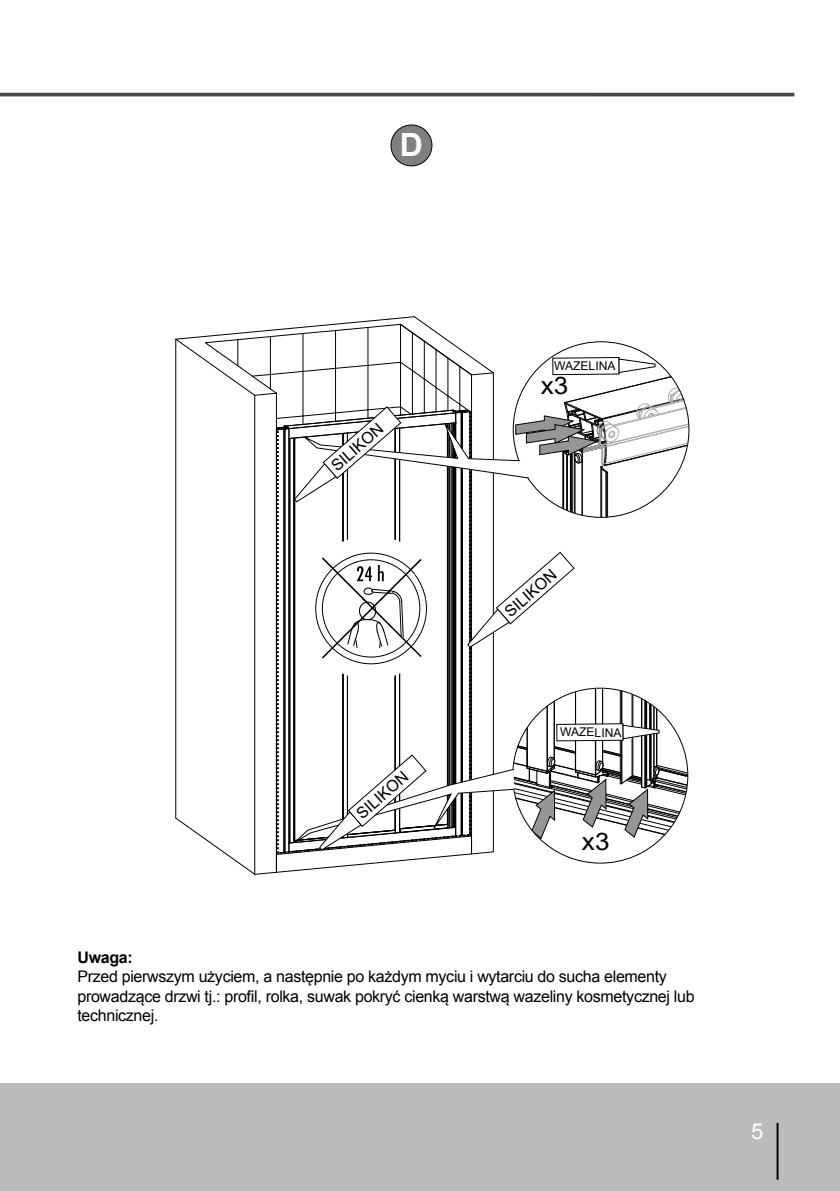
<style>
.page{position:relative;width:840px;height:1191px;background:#fff}
.page>*{position:absolute;margin:0;border:0;box-sizing:border-box;transform-origin:0 0}
.t1{font:700 32px "Arial";color:#fff}
.t2{font:24.2px "Arial";color:#000;scale:1.08 1}
.t3{font:22px "Arial";color:#fff}
.t4{font:16px/19.2px "Arial";letter-spacing:-.02em;color:#000}
.t5{font:700 16px "Arial";letter-spacing:-.02em;color:#000}
.t6{font:12px "Arial";letter-spacing:-.005em;color:#000}
</style>
<div class="page">
<div style="left:0;top:1083px;width:839px;height:108px;background:#bcbcbc"></div>
<hr style="left:776px;top:1123px;width:2px;height:56px;background:#000">
<svg style="left:0;top:92px;width:794px;height:4px"></svg>
<svg style="left:175px;top:316px;width:513px;height:559px"></svg>
<div style="left:391px;top:125px;width:40px;height:41px;background:#808080;border-radius:50%"></div>
<div style="left:390px;top:125px;width:42px;height:41px;border:1px solid #000;border-radius:50%"></div>
<h1 class="t1" style="left:399px;top:127px;width:25px">D</h1>
<p class="t6" style="left:554px;top:359px;width:63px">WAZELINA</p>
<p class="t4" style="left:327px;top:460px;width:64px;rotate:-41deg">SILIKON</p>
<p class="t4" style="left:352px;top:808px;width:64px;rotate:-41deg">SILIKON</p>
<h2 class="t2" style="left:540px;top:372px;width:27px">x3</h2>
<p class="t4" style="left:500px;top:606px;width:64px;rotate:-41deg">SILIKON</p>
<p class="t6" style="left:560px;top:725px;width:63px">WAZELINA</p>
<h2 class="t2" style="left:581px;top:828px;width:27px">x3</h2>
<p class="t5" style="left:77px;top:948px;width:57px">Uwaga:</p>
<p class="t4" style="left:77px;top:967px;width:618px">Przed pierwszym użyciem, a następnie po każdym myciu i wytarciu do sucha elementy prowadzące drzwi tj.: profil, rolka, suwak pokryć cienką warstwą wazeliny kosmetycznej lub technicznej.</p>
<h3 class="t3" style="left:750px;top:1119px;width:14px">5</h3>
</div>
